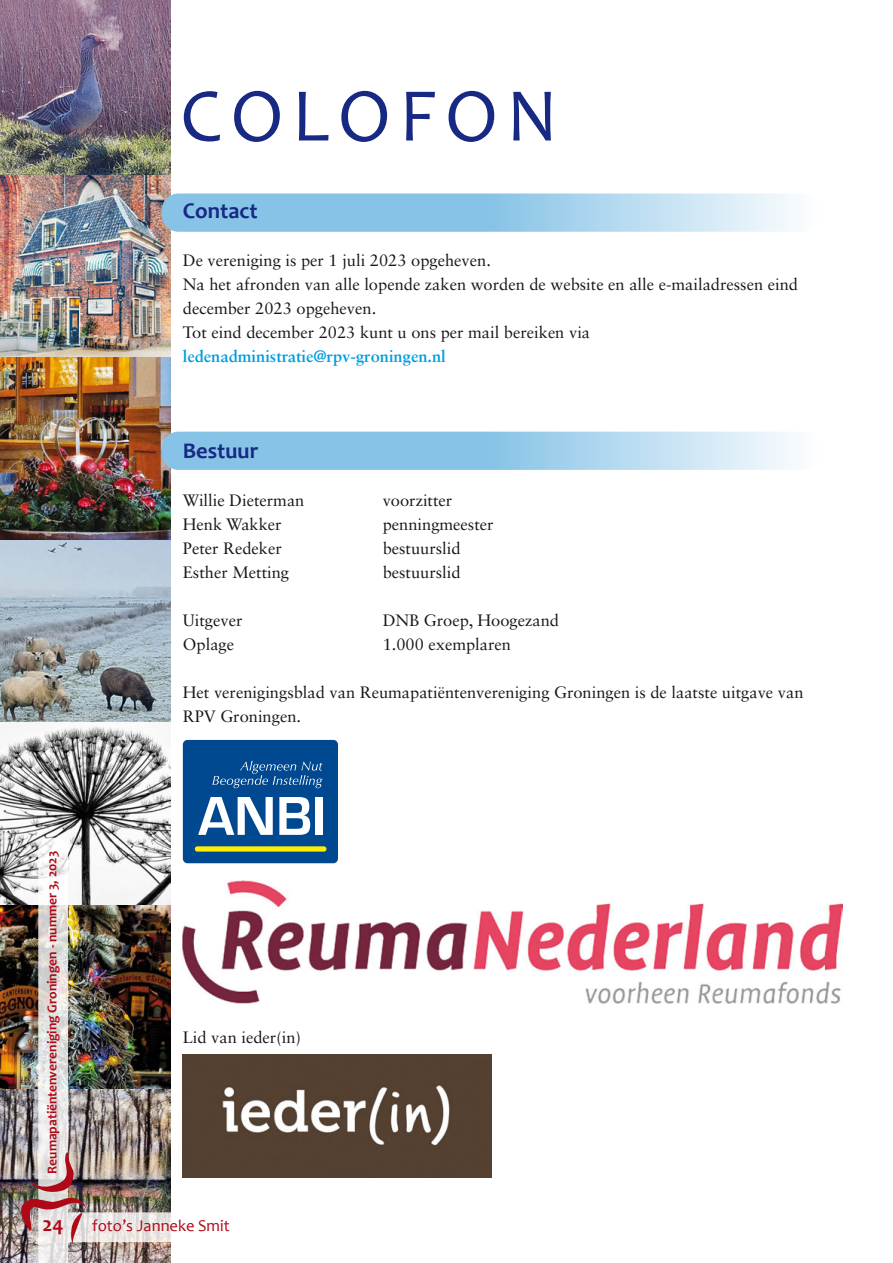
<style>
.page{position:relative;width:893px;height:1263px;background:#fff}
.page>*{position:absolute;margin:0;border:0;box-sizing:border-box;transform-origin:0 0}
.t1{font:76.5px "Candara";letter-spacing:.11em;color:#172983}
.t2{font:700 22.5px "Candara";color:#172983}
.t3{font:700 21px "Candara";color:#af0917}
.t4{font:16.5px/24px "Sabon LT Std";color:#1a171c}
.t5{font:700 16.5px "Sabon LT Std";color:#009ee0}
.t6{font:16.5px "Candara";color:#af0917}
.t7{font:700 13.5px "Candara";color:#af0917}
</style>
<div class="page">
<img style="left:0;top:174px;width:170px;height:183px">
<img style="left:0;top:357px;width:170px;height:183px">
<img style="left:0;top:1089px;width:21px;height:174px">
<svg style="left:0;top:540px;width:170px;height:183px;background:#a2aeb6"></svg>
<img style="left:0;top:0;width:170px;height:174px">
<svg style="left:0;top:723px;width:170px;height:183px"></svg>
<img style="left:0;top:906px;width:21px;height:183px">
<img style="left:273px;top:1054px;width:218px;height:124px">
<img style="left:273px;top:887px;width:570px;height:116px">
<div style="left:183px;top:740px;width:155px;height:123px;background:#004990;border-radius:5px"></div>
<svg style="left:279px;top:797px;width:31px;height:38px"></svg>
<div style="left:315px;top:797px;width:8px;height:38px;background:#fff"></div>
<svg style="left:212px;top:761px;width:110px;height:27px"></svg>
<div style="left:195px;top:846px;width:131px;height:5px;background:#ffed04;border-radius:2px"></div>
<img style="left:21px;top:797px;width:252px;height:466px">
<svg style="left:162px;top:193px;width:659px;height:39px;background:#a6d2ed"></svg>
<svg style="left:162px;top:432px;width:659px;height:38px;background:#a4d1ec"></svg>
<h1 class="t1" style="left:180px;top:68px;width:379px">COLOFON</h1>
<h2 class="t2" style="left:183px;top:197px;width:76px">Contact</h2>
<p class="t4" style="left:183px;top:248px;width:617px">De vereniging is per 1 juli 2023 opgeheven.<br>Na het afronden van alle lopende zaken worden de website en alle e-mailadressen eind december 2023 opgeheven.<br>Tot eind december 2023 kunt u ons per mail bereiken via</p>
<p class="t5" style="left:183px;top:346px;width:265px">ledenadministratie@rpv-groningen.nl</p>
<p class="t7" style="left:44px;top:1174px;width:324px;rotate:-90deg">Reumapatiëntenvereniging Groningen - nummer 3, 2023</p>
<h2 class="t2" style="left:183px;top:437px;width:77px">Bestuur</h2>
<p class="t4" style="left:183px;top:488px;width:123px">Willie Dieterman</p>
<p class="t4" style="left:383px;top:488px;width:71px">voorzitter</p>
<p class="t4" style="left:183px;top:512px;width:100px">Henk Wakker</p>
<p class="t4" style="left:383px;top:512px;width:112px">penningmeester</p>
<p class="t4" style="left:183px;top:536px;width:100px">Peter Redeker</p>
<p class="t4" style="left:383px;top:536px;width:79px">bestuurslid</p>
<p class="t4" style="left:183px;top:560px;width:108px">Esther Metting</p>
<p class="t4" style="left:383px;top:560px;width:79px">bestuurslid</p>
<p class="t4" style="left:183px;top:608px;width:61px">Uitgever</p>
<p class="t4" style="left:383px;top:608px;width:178px">DNB Groep, Hoogezand</p>
<p class="t4" style="left:183px;top:632px;width:53px">Oplage</p>
<p class="t4" style="left:383px;top:632px;width:130px">1.000 exemplaren</p>
<p class="t4" style="left:183px;top:680px;width:622px">Het verenigingsblad van Reumapatiëntenvereniging Groningen is de laatste uitgave van<br>RPV Groningen.</p>
<p class="t4" style="left:183px;top:1025px;width:120px">Lid van ieder(in)</p>
<p class="t3" style="left:42px;top:1211px;width:23px">24</p>
<p class="t6" style="left:92px;top:1216px;width:139px">foto’s Janneke Smit</p>
</div>
